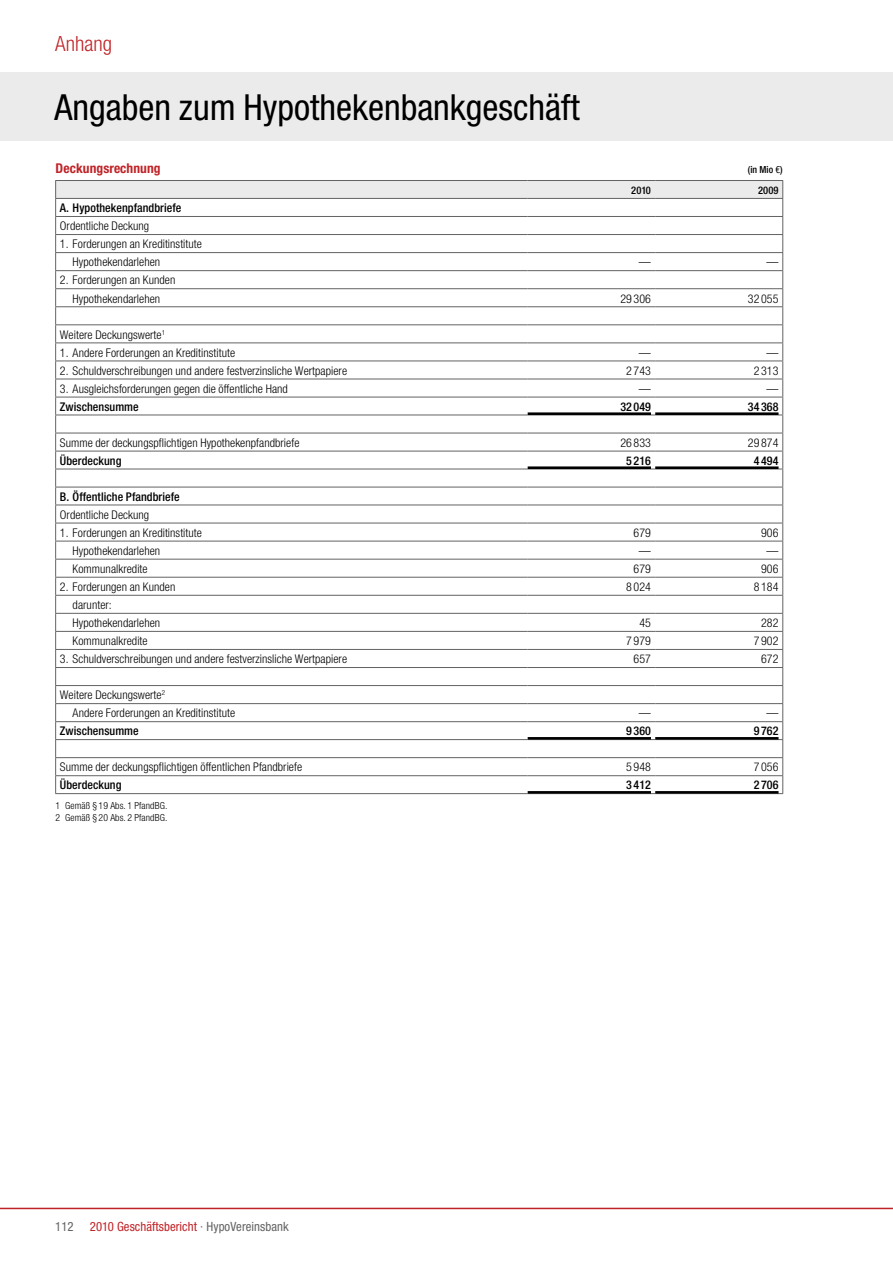
<style>
.page{position:relative;width:893px;height:1263px;background:#fff}
.page>*{position:absolute;margin:0;border:0;box-sizing:border-box;transform-origin:0 0}
.t1{font:condensed 36px "Helvetica Neue";color:#000}
.t2{font:300 condensed 21px "Helvetica Neue";color:#c02327}
.t3{font:700 condensed 13.5px "Helvetica Neue";letter-spacing:.005em;color:#c02327}
.t4{font:condensed 12.75px "Helvetica Neue";letter-spacing:.005em;color:#c02327}
.t5{font:condensed 12.75px "Helvetica Neue";color:#636363}
.t6{font:300 12px/18px "Helvetica HVB Cond";letter-spacing:.005em;color:#000}
.t7{font:500 12px "Helvetica HVB Cond";letter-spacing:.005em;color:#000}
.t8{font:500 10.5px "Helvetica HVB Cond";letter-spacing:.005em;color:#000}
.t9{font:300 9.75px/12px "Helvetica HVB Cond";letter-spacing:.01em;color:#000}
.t10{font:500 9.75px "Helvetica HVB Cond";color:#000}
.s1{color:#636363}
</style>
<div class="page">
<hr style="left:0;top:1208px;width:893px;height:1px;background:#c02327">
<div style="left:0;top:72px;width:893px;height:68px;background:#ebebeb"></div>
<hr style="left:55px;top:793px;width:473px;height:1px;background:#636363">
<hr style="left:528px;top:793px;width:127px;height:1px;background:#636363">
<hr style="left:655px;top:793px;width:128px;height:1px;background:#636363">
<svg style="left:55px;top:180px;width:728px;height:613px"></svg>
<hr style="left:528px;top:412px;width:123px;height:3px;background:#000">
<hr style="left:655px;top:412px;width:123px;height:3px;background:#000">
<hr style="left:528px;top:466px;width:123px;height:3px;background:#000">
<hr style="left:655px;top:466px;width:123px;height:3px;background:#000">
<hr style="left:528px;top:737px;width:123px;height:3px;background:#000">
<hr style="left:655px;top:737px;width:123px;height:3px;background:#000">
<hr style="left:528px;top:791px;width:123px;height:3px;background:#000">
<hr style="left:655px;top:791px;width:123px;height:3px;background:#000">
<h2 class="t2" style="left:55px;top:31px;width:58px">Anhang</h2>
<h1 class="t1" style="left:55px;top:87px;width:527px">Angaben zum Hypothekenbankgeschäft</h1>
<p class="t3" style="left:56px;top:160px;width:107px">Deckungsrechnung</p>
<p class="t10" style="left:748px;top:163px;width:36px">(in Mio €)</p>
<p class="t8" style="left:631px;top:184px;width:21px">2010</p>
<p class="t8" style="left:758px;top:184px;width:22px">2009</p>
<p class="t7" style="left:60px;top:201px;width:123px">A. Hypothekenpfandbriefe</p>
<p class="t6" style="left:60px;top:217px;width:91px">Ordentliche Deckung</p>
<p class="t6" style="left:73px;top:235px;width:131px;text-indent:-13px">1. Forderungen an Kreditinstitute<br>Hypothekendarlehen</p>
<p class="t6" style="left:639px;top:253px;width:13px">—</p>
<p class="t6" style="left:766px;top:253px;width:13px">—</p>
<p class="t6" style="left:60px;top:271px;width:117px;text-align:center">2. Forderungen an Kunden<br>Hypothekendarlehen</p>
<p class="t6" style="left:620px;top:289px;width:32px">29 306</p>
<p class="t6" style="left:748px;top:289px;width:32px">32 055</p>
<p class="t6" style="left:60px;top:325px;width:107px">Weitere Deckungswerte<sup>1</sup></p>
<p class="t6" style="left:60px;top:343px;width:177px">1. Andere Forderungen an Kreditinstitute</p>
<p class="t6" style="left:639px;top:343px;width:13px">—</p>
<p class="t6" style="left:766px;top:343px;width:13px">—</p>
<p class="t6" style="left:60px;top:361px;width:289px">2. Schuldverschreibungen und andere festverzinsliche Wertpapiere</p>
<p class="t6" style="left:626px;top:361px;width:26px">2 743</p>
<p class="t6" style="left:754px;top:361px;width:26px">2 313</p>
<p class="t6" style="left:60px;top:379px;width:230px">3. Ausgleichsforderungen gegen die öffentliche Hand</p>
<p class="t6" style="left:639px;top:379px;width:13px">—</p>
<p class="t6" style="left:766px;top:379px;width:13px">—</p>
<p class="t7" style="left:60px;top:399px;width:80px">Zwischensumme</p>
<p class="t7" style="left:620px;top:399px;width:32px">32 049</p>
<p class="t7" style="left:748px;top:399px;width:32px">34 368</p>
<p class="t6" style="left:60px;top:433px;width:241px">Summe der deckungspflichtigen Hypothekenpfandbriefe</p>
<p class="t6" style="left:620px;top:433px;width:32px">26 833</p>
<p class="t6" style="left:748px;top:433px;width:32px">29 874</p>
<p class="t7" style="left:60px;top:453px;width:63px">Überdeckung</p>
<p class="t7" style="left:626px;top:453px;width:26px">5 216</p>
<p class="t7" style="left:754px;top:453px;width:26px">4 494</p>
<p class="t7" style="left:60px;top:489px;width:121px">B. Öffentliche Pfandbriefe</p>
<p class="t6" style="left:60px;top:505px;width:91px">Ordentliche Deckung</p>
<p class="t6" style="left:60px;top:523px;width:144px">1. Forderungen an Kreditinstitute</p>
<p class="t6" style="left:634px;top:523px;width:19px">679</p>
<p class="t6" style="left:761px;top:523px;width:19px">906</p>
<p class="t6" style="left:73px;top:542px;width:89px">Hypothekendarlehen</p>
<p class="t6" style="left:639px;top:542px;width:13px">—</p>
<p class="t6" style="left:766px;top:542px;width:13px">—</p>
<p class="t6" style="left:73px;top:560px;width:77px">Kommunalkredite</p>
<p class="t6" style="left:634px;top:560px;width:19px">679</p>
<p class="t6" style="left:761px;top:560px;width:19px">906</p>
<p class="t6" style="left:60px;top:578px;width:117px">2. Forderungen an Kunden</p>
<p class="t6" style="left:626px;top:578px;width:26px">8 024</p>
<p class="t6" style="left:754px;top:578px;width:26px">8 184</p>
<p class="t6" style="left:73px;top:596px;width:89px">darunter:<br>Hypothekendarlehen</p>
<p class="t6" style="left:639px;top:614px;width:13px">45</p>
<p class="t6" style="left:761px;top:614px;width:19px">282</p>
<p class="t6" style="left:73px;top:632px;width:77px">Kommunalkredite</p>
<p class="t6" style="left:626px;top:632px;width:26px">7 979</p>
<p class="t6" style="left:754px;top:632px;width:26px">7 902</p>
<p class="t6" style="left:60px;top:650px;width:289px">3. Schuldverschreibungen und andere festverzinsliche Wertpapiere</p>
<p class="t6" style="left:634px;top:650px;width:19px">657</p>
<p class="t6" style="left:761px;top:650px;width:19px">672</p>
<p class="t6" style="left:73px;top:686px;width:164px;text-indent:-13px">Weitere Deckungswerte<sup>2<br></sup>Andere Forderungen an Kreditinstitute</p>
<p class="t6" style="left:639px;top:704px;width:13px">—</p>
<p class="t6" style="left:766px;top:704px;width:13px">—</p>
<p class="t7" style="left:60px;top:724px;width:80px">Zwischensumme</p>
<p class="t7" style="left:626px;top:724px;width:26px">9 360</p>
<p class="t7" style="left:754px;top:724px;width:26px">9 762</p>
<p class="t6" style="left:60px;top:758px;width:244px">Summe der deckungspflichtigen öffentlichen Pfandbriefe</p>
<p class="t6" style="left:626px;top:758px;width:26px">5 948</p>
<p class="t6" style="left:754px;top:758px;width:26px">7 056</p>
<p class="t7" style="left:60px;top:778px;width:63px">Überdeckung</p>
<p class="t7" style="left:626px;top:778px;width:26px">3 412</p>
<p class="t7" style="left:754px;top:778px;width:26px">2 706</p>
<p class="t9" style="left:56px;top:800px;width:113px">1 Gemäß § 19 Abs. 1 PfandBG.<br>2 Gemäß § 20 Abs. 2 PfandBG.</p>
<p class="t5" style="left:55px;top:1218px;width:20px">112</p>
<p class="t4" style="left:90px;top:1218px;width:200px">2010 Geschäftsbericht <span class="s1">· HypoVereinsbank</span></p>
</div>
